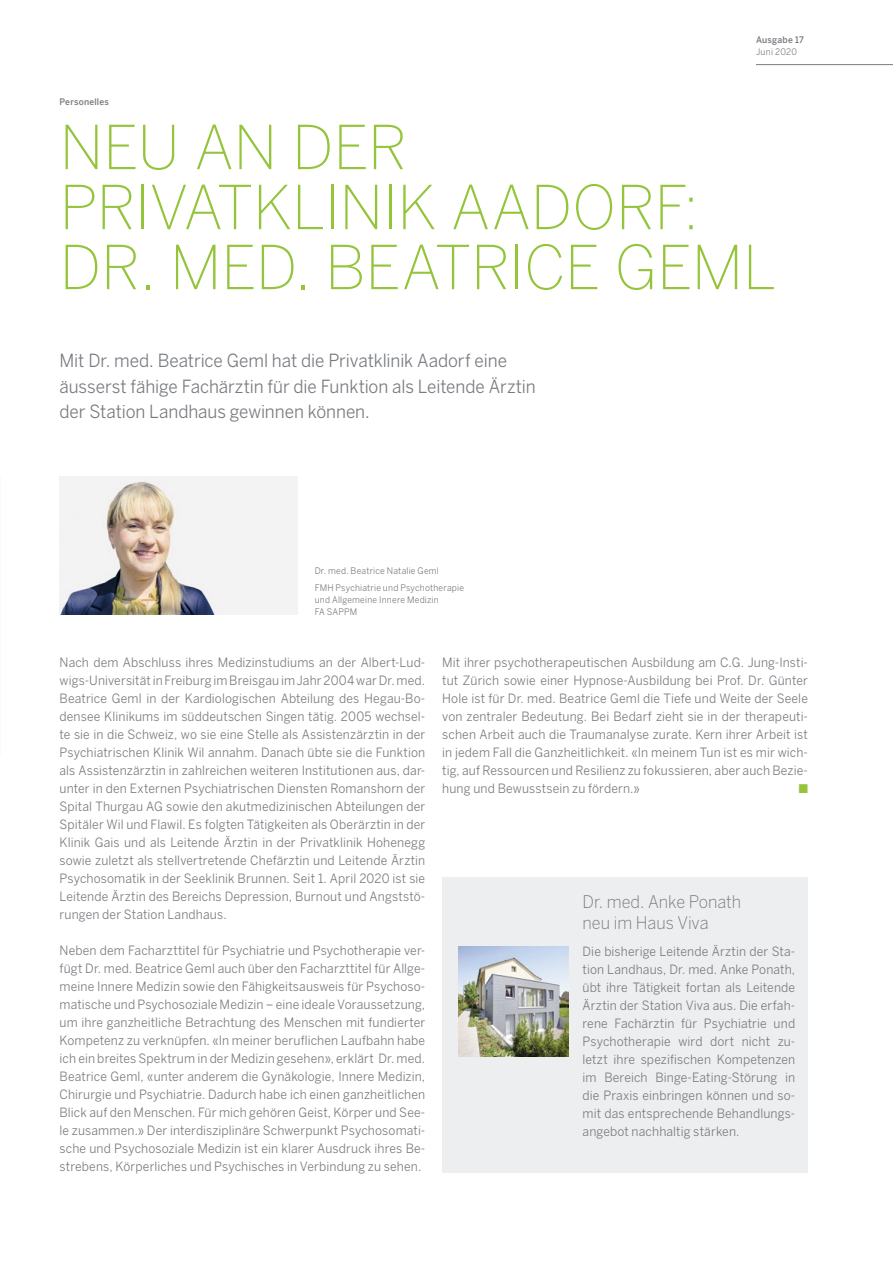
<style>
.page{position:relative;width:893px;height:1263px;background:#fff}
.page>*{position:absolute;margin:0;border:0;box-sizing:border-box;transform-origin:0 0}
.t1{font:200 60px/60px "Benton Sans";letter-spacing:-.01em;color:#94c43a}
.t2{font:18px/25.5px "Benton Sans";letter-spacing:-.005em;color:#787b80;scale:.95 1}
.t3{font:300 17.25px/21px "Benton Sans";letter-spacing:-.005em;color:#787b80;scale:.95 1}
.t4{font:12.75px/18px "Benton Sans";letter-spacing:.01em;color:#787b80;text-align:justify;scale:.95 1}
.t5{font:12.75px "Zapf Dingbats ITC";color:#94c43a;scale:.95 1}
.t6{font:9px/16.2px "Benton Sans";letter-spacing:.025em;color:#787b80;scale:.95 1}
.t7{font:500 9px "Benton Sans";letter-spacing:.025em;color:#787b80;scale:.95 1}
</style>
<div class="page">
<hr style="left:756px;top:64px;width:137px;height:1px;background:#787b80">
<img style="left:60px;top:477px;width:238px;height:137px">
<div style="left:442px;top:877px;width:366px;height:296px;background:#edeeef"></div>
<img style="left:458px;top:946px;width:111px;height:111px">
<p class="t7" style="left:756px;top:35px;width:52px">Ausgabe 17</p>
<p class="t6" style="left:756px;top:44px;width:45px">Juni 2020</p>
<p class="t7" style="left:60px;top:96px;width:53px">Personelles</p>
<h1 class="t1" style="left:60px;top:117px;width:718px">NEU AN DER<br>PRIVATKLINIK AADORF:<br>DR. MED. BEATRICE GEML</h1>
<h2 class="t2" style="left:60px;top:348px;width:503px">Mit Dr. med. Beatrice Geml hat die Privatklinik Aadorf eine äusserst fähige Fachärztin für die Funktion als Leitende Ärztin der Station Landhaus gewinnen können.</h2>
<p class="t6" style="left:315px;top:563px;width:159px">Dr. med. Beatrice Natalie Geml<br>FMH Psychiatrie und Psychotherapie</p>
<p class="t6" style="left:315px;top:593px;width:132px;line-height:12px">und Allgemeine Innere Medizin<br>FA SAPPM</p>
<p class="t4" style="left:60px;top:653px;width:386px">Nach dem Abschluss ihres Medizinstudiums an der Albert-Lud&shy;wigs-Universität in Freiburg im Breisgau im Jahr 2004 war Dr. med.<br>Beatrice Geml in der Kardiologischen Abteilung des Hegau-Bo&shy;densee Klinikums im süddeutschen Singen tätig. 2005 wechsel&shy;te sie in die Schweiz, wo sie eine Stelle als Assistenzärztin in der Psychiatrischen Klinik Wil annahm. Danach übte sie die Funktion als Assistenzärztin in zahlreichen weiteren Institutionen aus, dar&shy;unter in den Externen Psychiatrischen Diensten Romanshorn der Spital Thurgau AG sowie den akutmedizinischen Abteilungen der Spitäler Wil und Flawil. Es folgten Tätigkeiten als Oberärztin in der Klinik Gais und als Leitende Ärztin in der Privatklinik Hohenegg sowie zuletzt als stellvertretende Chefärztin und Leitende Ärztin Psychosomatik in der Seeklinik Brunnen. Seit 1. April 2020 ist sie Leitende Ärztin des Bereichs Depression, Burnout und Angststö&shy;rungen der Station Landhaus.</p>
<p class="t4" style="left:60px;top:942px;width:386px">Neben dem Facharzttitel für Psychiatrie und Psychotherapie ver&shy;fügt Dr. med. Beatrice Geml auch über den Facharzttitel für Allge&shy;meine Innere Medizin sowie den Fähigkeitsausweis für Psychoso&shy;matische und Psychosoziale Medizin – eine ideale Voraussetzung, um ihre ganzheitliche Betrachtung des Menschen mit fundierter Kompetenz zu verknüpfen. «In meiner beruflichen Laufbahn habe ich ein breites Spektrum in der Medizin gesehen», erklärt Dr. med.<br>Beatrice Geml, «unter anderem die Gynäkologie, Innere Medizin, Chirurgie und Psychiatrie. Dadurch habe ich einen ganzheitlichen Blick auf den Menschen. Für mich gehören Geist, Körper und See&shy;le zusammen.» Der interdisziplinäre Schwerpunkt Psychosomati&shy;sche und Psychosoziale Medizin ist ein klarer Ausdruck ihres Be&shy;strebens, Körperliches und Psychisches in Verbindung zu sehen.</p>
<p class="t4" style="left:442px;top:653px;width:386px">Mit ihrer psychotherapeutischen Ausbildung am C.G. Jung-Insti&shy;tut Zürich sowie einer Hypnose-Ausbildung bei Prof. Dr. Günter Hole ist für Dr. med. Beatrice Geml die Tiefe und Weite der Seele von zentraler Bedeutung. Bei Bedarf zieht sie in der therapeuti&shy;schen Arbeit auch die Traumanalyse zurate. Kern ihrer Arbeit ist in jedem Fall die Ganzheitlichkeit. «In meinem Tun ist es mir wich&shy;tig, auf Ressourcen und Resilienz zu fokussieren, aber auch Bezie&shy;hung und Bewusstsein zu fördern.»</p>
<p class="t5" style="left:799px;top:783px;width:11px">■</p>
<h3 class="t3" style="left:583px;top:891px;width:168px">Dr. med. Anke Ponath neu im Haus Viva</h3>
<p class="t4" style="left:583px;top:942px;width:225px;text-align:left">Die bisherige Leitende Ärztin der Sta&shy;tion Landhaus, Dr. med. Anke Ponath, übt ihre Tätigkeit fortan als Leitende Ärztin der Station Viva aus. Die erfah&shy;rene Fachärztin für Psychiatrie und Psychotherapie wird dort nicht zu&shy;letzt ihre spezifischen Kompetenzen im Bereich Binge-Eating-Störung in die Praxis einbringen können und so&shy;mit das entsprechende Behandlungs&shy;angebot nachhaltig stärken.</p>
</div>
